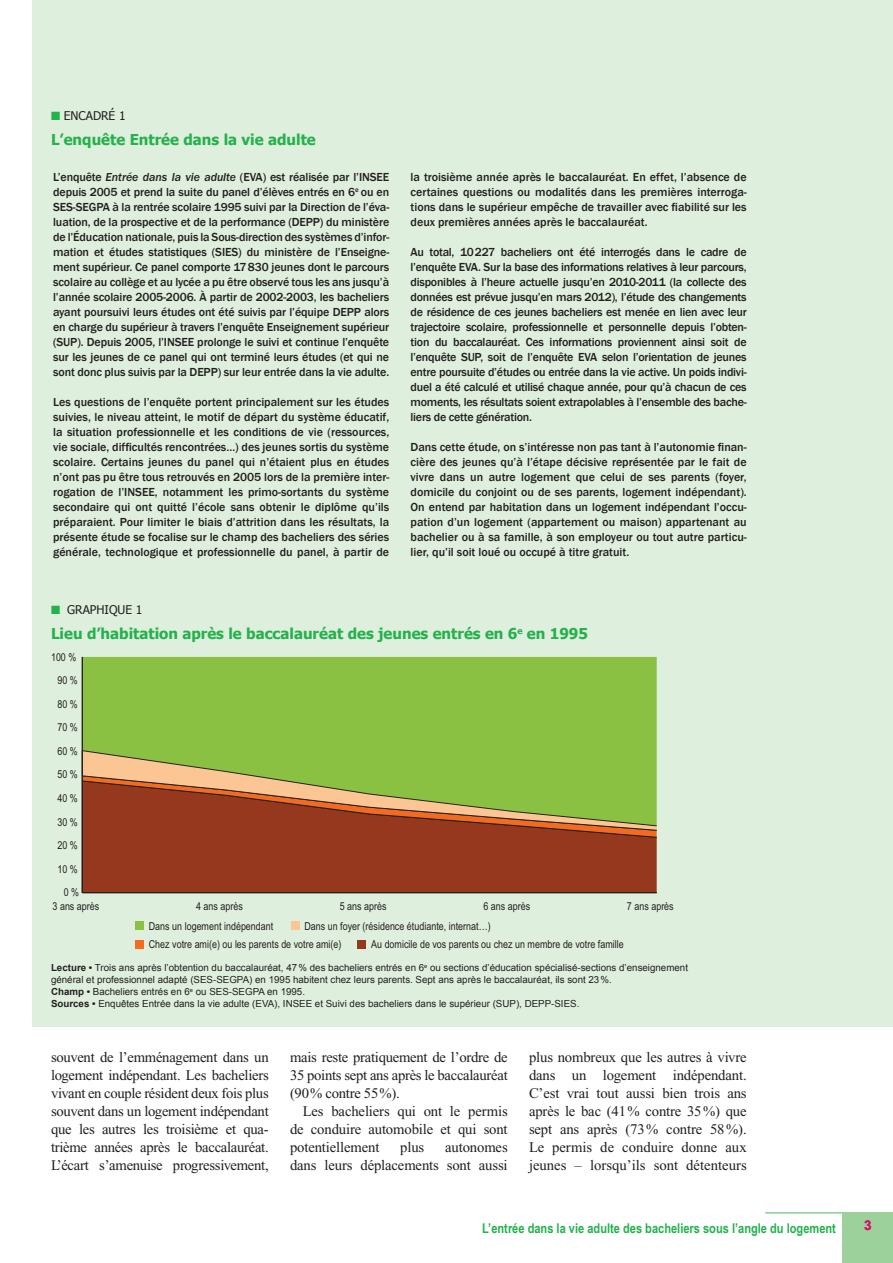
<style>
.page{position:relative;width:893px;height:1263px;background:#fff}
.page>*{position:absolute;margin:0;border:0;box-sizing:border-box;transform-origin:0 0}
.t1{font:700 15px "Tahoma";color:#23b24b}
.t2{font:14.7px/18px "Times New Roman";letter-spacing:-.01em;color:#231f20;text-align:justify}
.t3{font:700 13.5px "Arial Narrow";color:#23b24b}
.t4{font:700 13.5px "Arial";color:#d81273}
.t5{font:500 12px/15px "Franklin Gothic";color:#231f20;text-align:justify}
.t6{font:12px "Tahoma";color:#231f20}
.t7{font:10.95px/18.6px "Arial Narrow";color:#231f20}
.t8{font:9.75px/12px "Arial";color:#231f20}
.s1{color:#23b24b}
.s2{font-style:italic}
.s3{font-weight:700}
</style>
<div class="page">
<div style="left:842px;top:1212px;width:51px;height:51px;background:#9cd19c"></div>
<hr style="left:765px;top:1212px;width:85px;height:1px;background:#9cd19c">
<div style="left:33px;top:0;width:860px;height:1026px;background:#dfefdd"></div>
<svg style="left:81px;top:656px;width:576px;height:237px;background:#948e39"></svg>
<div style="left:135px;top:922px;width:9px;height:8px;background:#8ac142"></div>
<div style="left:291px;top:922px;width:8px;height:8px;background:#fcc694"></div>
<div style="left:135px;top:940px;width:9px;height:9px;background:#f36a21"></div>
<div style="left:358px;top:940px;width:8px;height:9px;background:#96381e"></div>
<p class="t6" style="left:51px;top:108px;width:76px"><span class="s1">■</span> ENCADRÉ 1</p>
<p class="t1" style="left:51px;top:130px;width:266px">L’enquête Entrée dans la vie adulte</p>
<p class="t5" style="left:53px;top:170px;width:338px">L’enquête <span class="s2">Entrée dans la vie adulte</span> (EVA) est réalisée par l’INSEE depuis 2005 et prend la suite du panel d’élèves entrés en 6<sup>e</sup> ou en SES-SEGPA à la rentrée scolaire 1995 suivi par la Direction de l’éva&shy;luation, de la prospective et de la performance (DEPP) du ministère de l’Éducation nationale, puis la Sous-direction des systèmes d’infor&shy;mation et études statistiques (SIES) du ministère de l’Enseigne&shy;ment supérieur. Ce panel comporte 17830 jeunes dont le parcours scolaire au collège et au lycée a pu être observé tous les ans jusqu’à l’année scolaire 2005-2006. À partir de 2002-2003, les bacheliers ayant poursuivi leurs études ont été suivis par l’équipe DEPP alors en charge du supérieur à travers l’enquête Enseignement supérieur (SUP). Depuis 2005, l’INSEE prolonge le suivi et continue l’enquête sur les jeunes de ce panel qui ont terminé leurs études (et qui ne sont donc plus suivis par la DEPP) sur leur entrée dans la vie adulte.</p>
<p class="t5" style="left:53px;top:395px;width:338px">Les questions de l’enquête portent principalement sur les études suivies, le niveau atteint, le motif de départ du système éducatif, la situation professionnelle et les conditions de vie (ressources, vie sociale, difficultés rencontrées…) des jeunes sortis du système scolaire. Certains jeunes du panel qui n’étaient plus en études n’ont pas pu être tous retrouvés en 2005 lors de la première inter&shy;rogation de l’INSEE, notamment les primo-sortants du système secondaire qui ont quitté l’école sans obtenir le diplôme qu’ils préparaient. Pour limiter le biais d’attrition dans les résultats, la présente étude se focalise sur le champ des bacheliers des séries générale, technologique et professionnelle du panel, à partir de</p>
<p class="t5" style="left:411px;top:169px;width:338px">la troisième année après le baccalauréat. En effet, l’absence de certaines questions ou modalités dans les premières interroga&shy;tions dans le supérieur empêche de travailler avec fiabilité sur les deux premières années après le baccalauréat.</p>
<p class="t5" style="left:411px;top:244px;width:338px">Au total, 10227 bacheliers ont été interrogés dans le cadre de l’enquête EVA. Sur la base des informations relatives à leur parcours, disponibles à l’heure actuelle jusqu’en 2010-2011 (la collecte des données est prévue jusqu’en mars 2012), l’étude des changements de résidence de ces jeunes bacheliers est menée en lien avec leur trajectoire scolaire, professionnelle et personnelle depuis l’obten&shy;tion du baccalauréat. Ces informations proviennent ainsi soit de l’enquête SUP, soit de l’enquête EVA selon l’orientation de jeunes entre poursuite d’études ou entrée dans la vie active. Un poids indivi&shy;duel a été calculé et utilisé chaque année, pour qu’à chacun de ces moments, les résultats soient extrapolables à l’ensemble des bache&shy;liers de cette génération.</p>
<p class="t5" style="left:411px;top:439px;width:338px">Dans cette étude, on s’intéresse non pas tant à l’autonomie finan&shy;cière des jeunes qu’à l’étape décisive représentée par le fait de vivre dans un autre logement que celui de ses parents (foyer, domicile du conjoint ou de ses parents, logement indépendant).<br>On entend par habitation dans un logement indépendant l’occu&shy;pation d’un logement (appartement ou maison) appartenant au bachelier ou à sa famille, à son employeur ou tout autre particu&shy;lier, qu’il soit loué ou occupé à titre gratuit.</p>
<p class="t6" style="left:51px;top:602px;width:93px"><span class="s1">■</span> GRAPHIQUE 1</p>
<p class="t1" style="left:51px;top:624px;width:538px">Lieu d’habitation après le baccalauréat des jeunes entrés en 6<sup>e</sup> en 1995</p>
<p class="t7" style="left:51px;top:647px;width:27px">100 %</p>
<p class="t7" style="left:57px;top:671px;width:22px">90 %</p>
<p class="t7" style="left:57px;top:694px;width:22px">80 %</p>
<p class="t7" style="left:57px;top:718px;width:22px">70 %</p>
<p class="t7" style="left:57px;top:741px;width:22px">60 %</p>
<p class="t7" style="left:57px;top:765px;width:22px">50 %</p>
<p class="t7" style="left:57px;top:788px;width:22px">40 %</p>
<p class="t7" style="left:57px;top:812px;width:22px">30 %</p>
<p class="t7" style="left:57px;top:836px;width:22px">20 %</p>
<p class="t7" style="left:57px;top:859px;width:22px">10 %</p>
<p class="t7" style="left:64px;top:883px;width:17px">0 %</p>
<p class="t7" style="left:53px;top:896px;width:48px">3 ans après</p>
<p class="t7" style="left:196px;top:896px;width:48px">4 ans après</p>
<p class="t7" style="left:340px;top:896px;width:48px">5 ans après</p>
<p class="t7" style="left:483px;top:896px;width:48px">6 ans après</p>
<p class="t7" style="left:627px;top:896px;width:48px">7 ans après</p>
<p class="t7" style="left:149px;top:916px;width:126px">Dans un logement indépendant</p>
<p class="t7" style="left:149px;top:916px;width:343px;text-indent:155px">Dans un foyer (résidence étudiante, internat…)<br>Chez votre ami(e) ou les parents de votre ami(e)</p>
<p class="t7" style="left:371px;top:935px;width:254px">Au domicile de vos parents ou chez un membre de votre famille</p>
<p class="t8" style="left:51px;top:962px;width:638px"><span class="s3">Lecture •</span> Trois ans après l’obtention du baccalauréat, 47% des bacheliers entrés en 6<sup>e</sup> ou sections d’éducation spécialisé-sections d’enseignement général et professionnel adapté (SES-SEGPA) en 1995 habitent chez leurs parents. Sept ans après le baccalauréat, ils sont 23%.<br><span class="s3">Champ •</span> Bacheliers entrés en 6<sup>e</sup> ou SES-SEGPA en 1995.<br><span class="s3">Sources •</span> Enquêtes Entrée dans la vie adulte (EVA), INSEE et Suivi des bacheliers dans le supérieur (SUP), DEPP-SIES.</p>
<p class="t2" style="left:51px;top:1048px;width:219px">souvent de l’emménagement dans un logement indépendant. Les bacheliers vivant en couple résident deux fois plus souvent dans un logement indépendant que les autres les troisième et qua&shy;trième années après le baccalauréat.<br>L’écart s’amenuise progressivement,</p>
<p class="t2" style="left:290px;top:1048px;width:219px">mais reste pratiquement de l’ordre de 35 points sept ans après le baccalauréat (90% contre 55%).</p>
<p class="t2" style="left:290px;top:1102px;width:219px;text-indent:13px">Les bacheliers qui ont le permis de conduire automobile et qui sont potentiellement</p>
<p class="t2" style="left:400px;top:1138px;width:26px">plus</p>
<p class="t2" style="left:290px;top:1138px;width:219px;text-align:right">autonomes<br>dans leurs déplacements sont aussi</p>
<p class="t2" style="left:529px;top:1048px;width:219px">plus nombreux que les autres à vivre dans un logement indépendant.<br>C’est vrai tout aussi bien trois ans après le bac (41% contre 35%) que sept ans après (73% contre 58%).<br>Le permis de conduire donne aux jeunes – lorsqu’ils sont détenteurs</p>
<p class="t3" style="left:482px;top:1218px;width:355px">L’entrée dans la vie adulte des bacheliers sous l’angle du logement</p>
<p class="t4" style="left:864px;top:1217px;width:9px">3</p>
</div>
